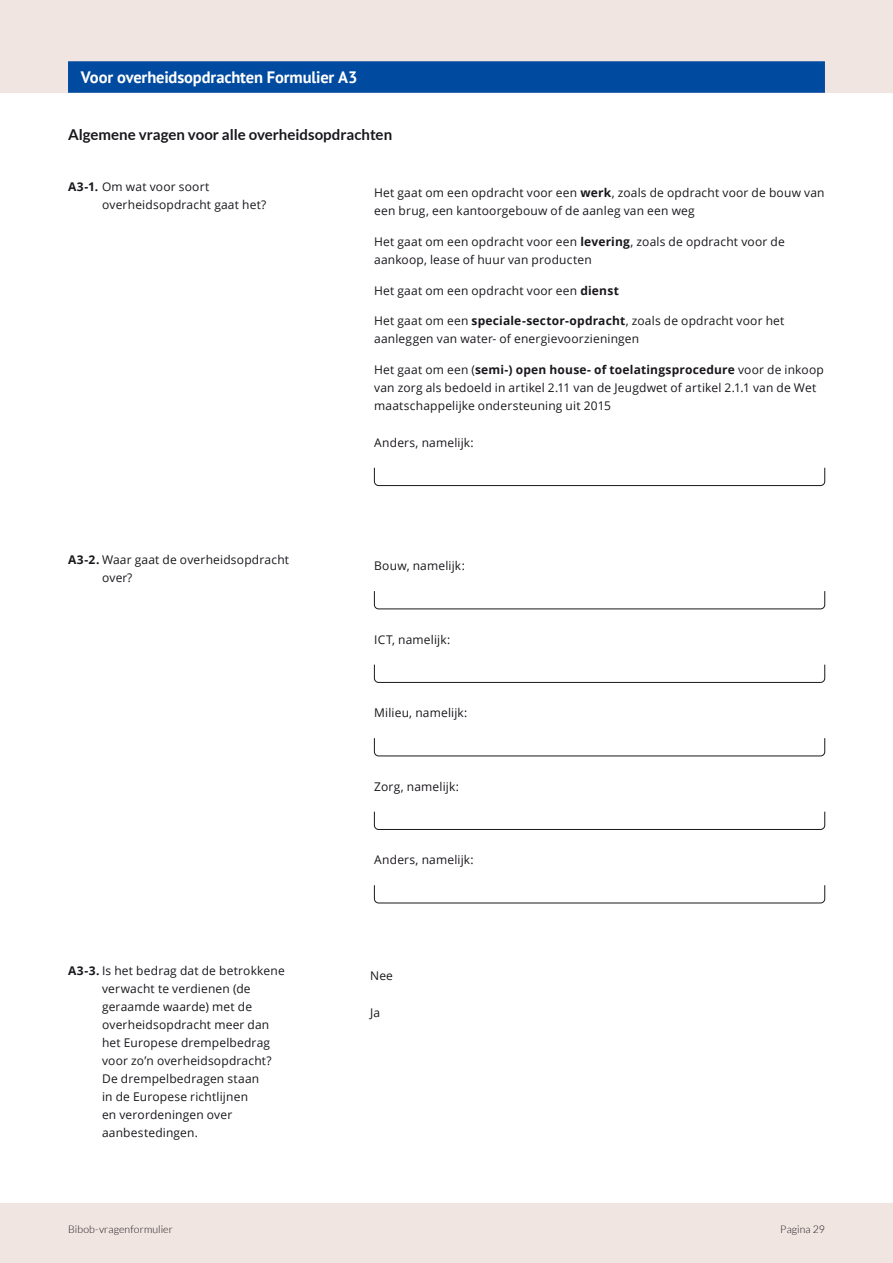
<style>
.page{position:relative;width:893px;height:1263px;background:#fff}
.page>*{position:absolute;margin:0;border:0;box-sizing:border-box;transform-origin:0 0}
.H3_-_Tussenkop_1{font:700 16.5px "PT Sans";letter-spacing:-.01em;color:#fff}
.H6_-_Tussenkop_4{font:700 15px "Lato";color:#1a171c}
.P_-_Body{font:12px/18px "Open Sans";letter-spacing:.015em;color:#1a171c}
.P_-_Body_-_tekstfields{font:12px "Open Sans";letter-spacing:.015em;color:#1a171c}
.t1{font:300 10.5px "Lato";letter-spacing:.01em;color:#1a171c}
.s1{font-weight:700}
</style>
<div class="page">
<div style="left:0;top:1203px;width:893px;height:60px;background:#f1e5e1"></div>
<div style="left:0;top:0;width:893px;height:93px;background:#f1e5e1"></div>
<div style="left:68px;top:61px;width:757px;height:32px;background:#004a9f"></div>
<svg style="left:374px;top:467px;width:451px;height:19px"></svg>
<svg style="left:374px;top:591px;width:451px;height:18px"></svg>
<svg style="left:374px;top:664px;width:451px;height:19px"></svg>
<svg style="left:374px;top:738px;width:451px;height:18px"></svg>
<svg style="left:374px;top:811px;width:451px;height:19px"></svg>
<svg style="left:374px;top:885px;width:451px;height:18px"></svg>
<h3 class="H3_-_Tussenkop_1" style="left:81px;top:66px;width:278px">Voor overheidsopdrachten Formulier A3</h3>
<h6 class="H6_-_Tussenkop_4" style="left:68px;top:126px;width:326px">Algemene vragen voor alle overheidsopdrachten</h6>
<p class="P_-_Body" style="left:102px;top:177px;width:166px;text-indent:-34px"><span class="s1">A3-1.</span> Om wat voor soort overheidsopdracht gaat het?</p>
<p class="P_-_Body" style="left:374px;top:183px;width:452px">Het gaat om een opdracht voor een <span class="s1">werk</span>, zoals de opdracht voor de bouw van een brug, een kantoorgebouw of de aanleg van een weg</p>
<p class="P_-_Body" style="left:374px;top:232px;width:412px">Het gaat om een opdracht voor een <span class="s1">levering</span>, zoals de opdracht voor de aankoop, lease of huur van producten</p>
<p class="P_-_Body" style="left:374px;top:281px;width:246px">Het gaat om een opdracht voor een <span class="s1">dienst</span></p>
<p class="P_-_Body" style="left:374px;top:312px;width:412px">Het gaat om een <span class="s1">speciale-sector-opdracht</span>, zoals de opdracht voor het aanleggen van water- of energievoorzieningen</p>
<p class="P_-_Body" style="left:374px;top:360px;width:451px">Het gaat om een (<span class="s1">semi-) open house- of toelatingsprocedure</span> voor de inkoop van zorg als bedoeld in artikel 2.11 van de Jeugdwet of artikel 2.1.1 van de Wet maatschappelijke ondersteuning uit 2015</p>
<p class="P_-_Body_-_tekstfields" style="left:374px;top:434px;width:101px">Anders, namelijk:</p>
<p class="P_-_Body" style="left:102px;top:550px;width:189px;text-indent:-34px"><span class="s1">A3-2.</span> Waar gaat de overheidsopdracht over?</p>
<p class="P_-_Body" style="left:102px;top:961px;width:184px;text-indent:-34px"><span class="s1">A3-3.</span> Is het bedrag dat de betrokkene verwacht te verdienen (de geraamde waarde) met de overheidsopdracht meer dan het Europese drempelbedrag voor zo’n overheidsopdracht?<br>De drempelbedragen staan<br>in de Europese richtlijnen<br>en verordeningen over aanbestedingen.</p>
<p class="P_-_Body_-_tekstfields" style="left:374px;top:558px;width:92px">Bouw, namelijk:</p>
<p class="P_-_Body_-_tekstfields" style="left:374px;top:631px;width:78px">ICT, namelijk:</p>
<p class="P_-_Body_-_tekstfields" style="left:374px;top:705px;width:95px">Milieu, namelijk:</p>
<p class="P_-_Body_-_tekstfields" style="left:374px;top:778px;width:86px">Zorg, namelijk:</p>
<p class="P_-_Body_-_tekstfields" style="left:374px;top:852px;width:101px">Anders, namelijk:</p>
<p class="P_-_Body_-_tekstfields" style="left:370px;top:968px;width:24px">Nee</p>
<p class="P_-_Body_-_tekstfields" style="left:370px;top:1004px;width:11px">Ja</p>
<p class="t1" style="left:68px;top:1224px;width:106px">Bibob-vragenformulier</p>
<p class="t1" style="left:780px;top:1224px;width:46px">Pagina 29</p>
</div>
